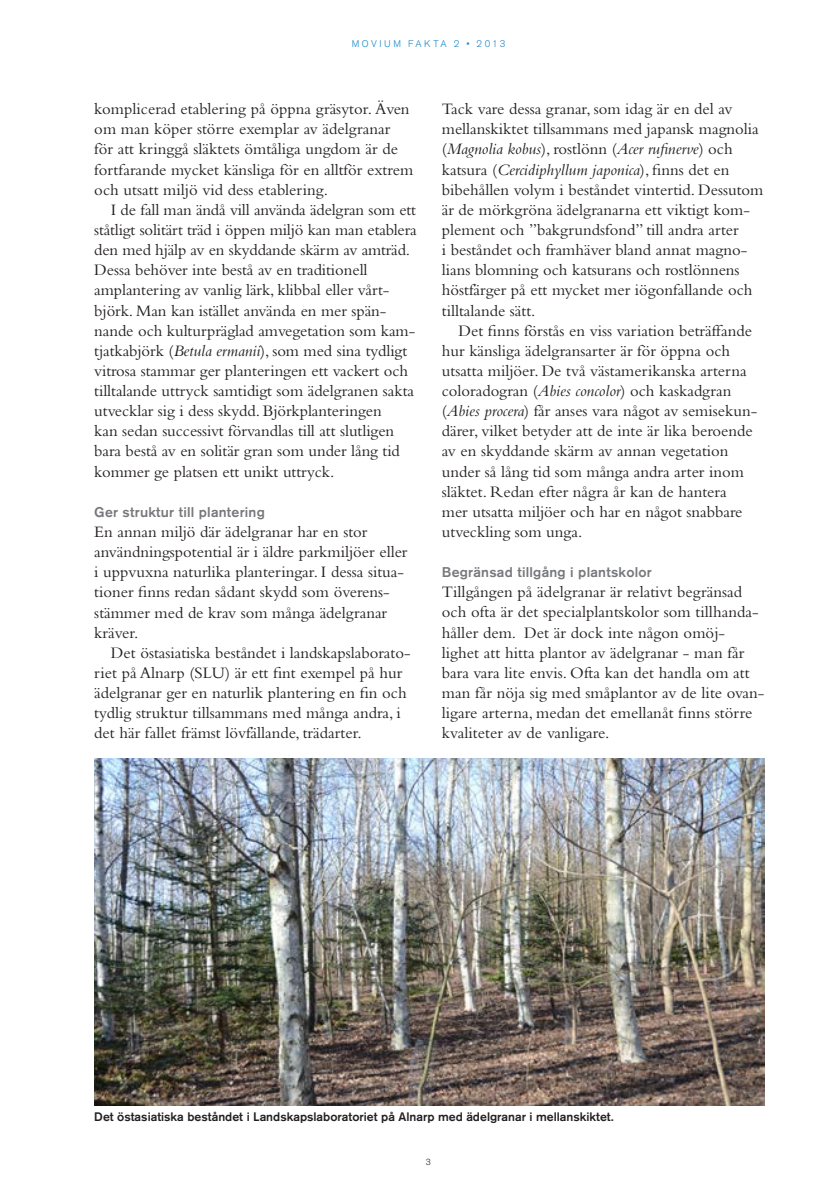
<style>
.page{position:relative;width:839px;height:1191px;background:#fff}
.page>*{position:absolute;margin:0;border:0;box-sizing:border-box;transform-origin:0 0}
.MF_brödtext{font:16.62px/20.1px "Bembo";color:#231f20}
.MF_Mellanrub_grå{font:500 14px "Akzidenz Grotesk BQ";letter-spacing:.015em;color:#76787b}
.MF_Bildtext_svart{font:500 12.25px "Akzidenz Grotesk BQ";color:#231f20}
.t1{font:300 9.62px "Akzidenz Grotesk BQ";letter-spacing:.26em;color:#1b88c8}
.t2{font:300 8.75px "Akzidenz Grotesk BQ";color:#231f20}
.s1{font-style:italic}
</style>
<div class="page">
<img style="left:94px;top:758px;width:670px;height:347px">
<p class="t1" style="left:352px;top:38px;width:155px">MOVIUM FAKTA 2 • 2013</p>
<p class="MF_brödtext" style="left:94px;top:99px;width:317px">komplicerad etablering på öppna gräsytor. Även</p>
<p class="MF_brödtext" style="left:94px;top:119px;width:297px">om man köper större exemplar av ädelgranar</p>
<p class="MF_brödtext" style="left:94px;top:139px;width:305px">för att kringgå släktets ömtåliga ungdom är de</p>
<p class="MF_brödtext" style="left:94px;top:159px;width:320px">fortfarande mycket känsliga för en alltför extrem</p>
<p class="MF_brödtext" style="left:94px;top:179px;width:235px">och utsatt miljö vid dess etablering.</p>
<p class="MF_brödtext" style="left:111px;top:199px;width:306px">I de fall man ändå vill använda ädelgran som ett</p>
<p class="MF_brödtext" style="left:94px;top:219px;width:324px">ståtligt solitärt träd i öppen miljö kan man etablera</p>
<p class="MF_brödtext" style="left:94px;top:239px;width:317px">den med hjälp av en skyddande skärm av amträd.</p>
<p class="MF_brödtext" style="left:94px;top:260px;width:275px">Dessa behöver inte bestå av en traditionell</p>
<p class="MF_brödtext" style="left:94px;top:280px;width:296px">amplantering av vanlig lärk, klibbal eller vårt-</p>
<p class="MF_brödtext" style="left:94px;top:300px;width:293px">björk. Man kan istället använda en mer spän-</p>
<p class="MF_brödtext" style="left:94px;top:320px;width:322px">nande och kulturpräglad amvegetation som kam-</p>
<p class="MF_brödtext" style="left:94px;top:340px;width:314px">tjatkabjörk (<span class="s1">Betula ermanii</span>), som med sina tydligt</p>
<p class="MF_brödtext" style="left:94px;top:360px;width:315px">vitrosa stammar ger planteringen ett vackert och</p>
<p class="MF_brödtext" style="left:94px;top:380px;width:321px">tilltalande uttryck samtidigt som ädelgranen sakta</p>
<p class="MF_brödtext" style="left:94px;top:400px;width:289px">utvecklar sig i dess skydd. Björkplanteringen</p>
<p class="MF_brödtext" style="left:94px;top:421px;width:301px">kan sedan successivt förvandlas till att slutligen</p>
<p class="MF_brödtext" style="left:94px;top:441px;width:307px">bara bestå av en solitär gran som under lång tid</p>
<p class="MF_brödtext" style="left:94px;top:461px;width:242px">kommer ge platsen ett unikt uttryck.</p>
<p class="MF_Mellanrub_grå" style="left:94px;top:503px;width:172px">Ger struktur till plantering</p>
<p class="MF_brödtext" style="left:94px;top:521px;width:274px">En annan miljö där ädelgranar har en stor</p>
<p class="MF_brödtext" style="left:94px;top:541px;width:314px">användningspotential är i äldre parkmiljöer eller</p>
<p class="MF_brödtext" style="left:94px;top:561px;width:311px">i uppvuxna naturlika planteringar. I dessa situa-</p>
<p class="MF_brödtext" style="left:94px;top:582px;width:297px">tioner finns redan sådant skydd som överens-</p>
<p class="MF_brödtext" style="left:94px;top:602px;width:294px">stämmer med de krav som många ädelgranar</p>
<p class="MF_brödtext" style="left:94px;top:622px;width:46px">kräver.</p>
<p class="MF_brödtext" style="left:111px;top:642px;width:301px">Det östasiatiska beståndet i landskapslaborato-</p>
<p class="MF_brödtext" style="left:94px;top:662px;width:309px">riet på Alnarp (SLU) är ett fint exempel på hur</p>
<p class="MF_brödtext" style="left:94px;top:682px;width:314px">ädelgranar ger en naturlik plantering en fin och</p>
<p class="MF_brödtext" style="left:94px;top:702px;width:308px">tydlig struktur tillsammans med många andra, i</p>
<p class="MF_brödtext" style="left:94px;top:722px;width:269px">det här fallet främst lövfällande, trädarter.</p>
<p class="MF_brödtext" style="left:441px;top:99px;width:323px">Tack vare dessa granar, som idag är en del av mellanskiktet tillsammans med japansk magnolia (<span class="s1">Magnolia kobus</span>), rostlönn (<span class="s1">Acer rufinerve</span>) och katsura (<span class="s1">Cercidiphyllum japonica</span>), finns det en bibehållen volym i beståndet vintertid. Dessutom är de mörkgröna ädelgranarna ett viktigt kom&shy;plement och ”bakgrundsfond” till andra arter<br>i beståndet och framhäver bland annat magno&shy;lians blomning och katsurans och rostlönnens höstfärger på ett mycket mer iögonfallande och tilltalande sätt.</p>
<p class="MF_brödtext" style="left:441px;top:320px;width:317px;text-indent:17px">Det finns förstås en viss variation beträffande hur känsliga ädelgransarter är för öppna och utsatta miljöer. De två västamerikanska arterna coloradogran (<span class="s1">Abies concolor</span>) och kaskadgran (<span class="s1">Abies procera</span>) får anses vara något av semisekun&shy;därer, vilket betyder att de inte är lika beroende av en skyddande skärm av annan vegetation under så lång tid som många andra arter inom släktet. Redan efter några år kan de hantera<br>mer utsatta miljöer och har en något snabbare utveckling som unga.</p>
<p class="MF_Mellanrub_grå" style="left:441px;top:564px;width:211px">Begränsad tillgång i plantskolor</p>
<p class="MF_brödtext" style="left:441px;top:582px;width:324px">Tillgången på ädelgranar är relativt begränsad och ofta är det specialplantskolor som tillhanda&shy;håller dem. Det är dock inte någon omöj&shy;lighet att hitta plantor av ädelgranar - man får bara vara lite envis. Ofta kan det handla om att man får nöja sig med småplantor av de lite ovan&shy;ligare arterna, medan det emellanåt finns större kvaliteter av de vanligare.</p>
<p class="MF_Bildtext_svart" style="left:94px;top:1109px;width:521px">Det östasiatiska beståndet i Landskapslaboratoriet på Alnarp med ädelgranar i mellanskiktet.</p>
<p class="t2" style="left:425px;top:1156px;width:7px">3</p>
</div>
